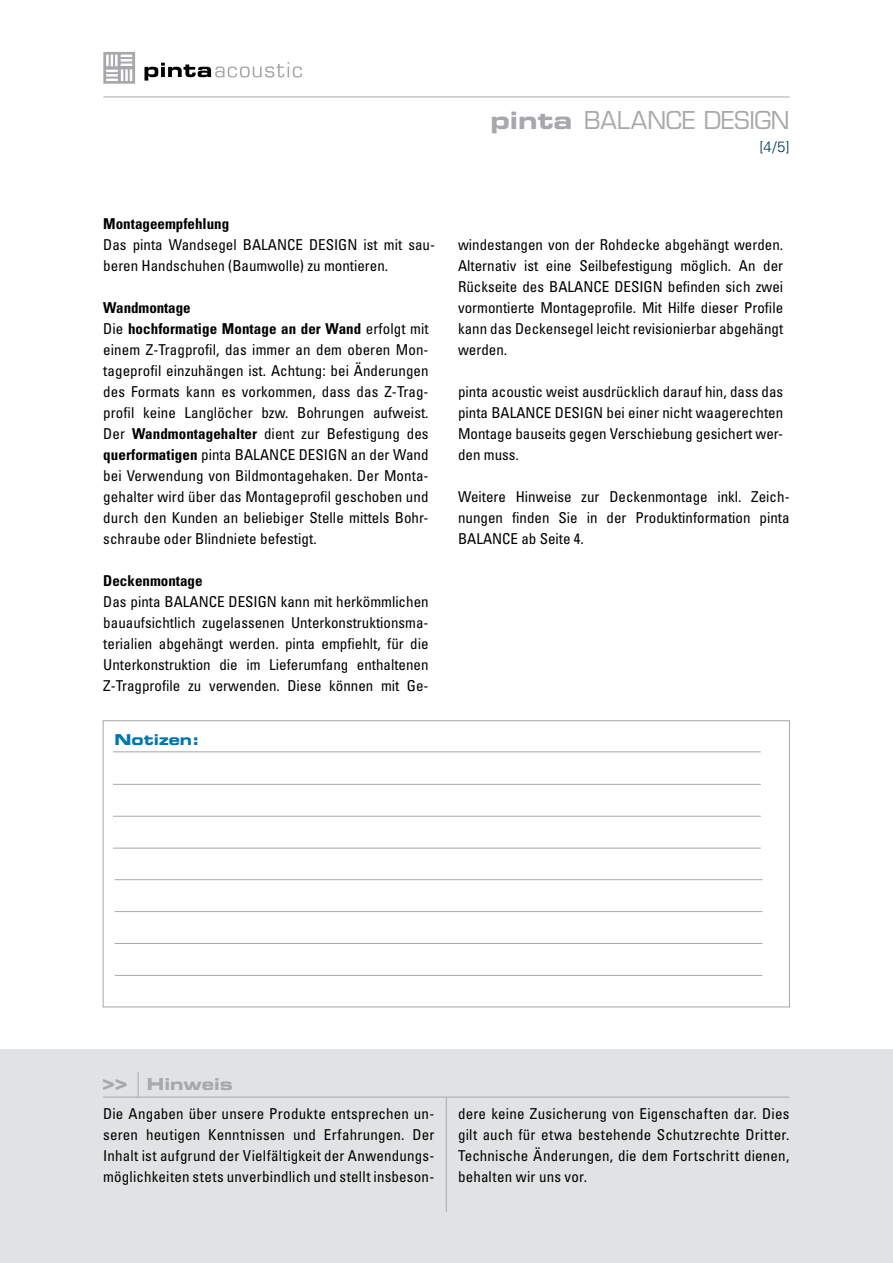
<style>
.page{position:relative;width:893px;height:1263px;background:#fff}
.page>*{position:absolute;margin:0;border:0;box-sizing:border-box;transform-origin:0 0}
.t1{font:24px "Eurostile LT";letter-spacing:-.005em;color:#a7a8ab}
.HEAD1_Schwarz{font:21.45px "Eurostile LT Bold Extended Two";color:#a7a8ab}
.Service_11_15pt{font:16.5px "Eurostile LT Bold Extended Two";color:#a7a8ab}
.Fließtext_schwarz{font:condensed 15px/21px "Univers LT";color:#000;text-align:justify}
.Servicetext_10_15_sc{font:condensed 15px/21px "Univers LT";letter-spacing:.01em;color:#000;text-align:justify}
.Fließtext10_14pt{font:condensed 15px/21px "Univers LT";color:#000;text-align:justify}
.Fließtext_schwarz-2{font:700 condensed 15px "Univers LT";color:#000}
.Auszeichnung_10_14pt{font:700 condensed 15px "Univers LT";color:#000}
.t2{font:15px "Eurostile LT Bold Extended Two";color:#0078ad}
.t3{font:300 15px "Univers LT";color:#003d56}
.s1{font-family:"Eurostile LT Bold Extended Two"}
.s2{font-weight:700}
</style>
<div class="page">
<hr style="left:103px;top:97px;width:687px;height:1px;background:#a7a8ab">
<svg style="left:103px;top:52px;width:32px;height:32px"></svg>
<svg style="left:144px;top:62px;width:158px;height:19px"></svg>
<div style="left:0;top:1050px;width:893px;height:213px;background:#e1e2e3"></div>
<svg style="left:138px;top:1071px;width:1px;height:26px"></svg>
<hr style="left:103px;top:1097px;width:686px;height:1px;background:#a7a8ab">
<hr style="left:115px;top:879px;width:647px;height:1px;background:#a7a8ab">
<hr style="left:115px;top:911px;width:647px;height:1px;background:#a7a8ab">
<hr style="left:115px;top:943px;width:647px;height:1px;background:#a7a8ab">
<hr style="left:115px;top:975px;width:647px;height:1px;background:#a7a8ab">
<hr style="left:113px;top:784px;width:648px;height:1px;background:#a7a8ab">
<hr style="left:113px;top:816px;width:648px;height:1px;background:#a7a8ab">
<hr style="left:113px;top:848px;width:648px;height:1px;background:#a7a8ab">
<hr style="left:113px;top:751px;width:648px;height:1px;background:#a7a8ab">
<hr style="left:446px;top:1097px;width:1px;height:115px;background:#a7a8ab">
<h1 class="t1" style="left:490px;top:106px;width:301px"><span class="s1">pinta</span> BALANCE DESIGN</h1>
<p class="t3" style="left:759px;top:137px;width:32px">[4/5]</p>
<p class="Auszeichnung_10_14pt" style="left:103px;top:215px;width:127px">Montageempfehlung</p>
<p class="Fließtext10_14pt" style="left:103px;top:234px;width:333px">Das pinta Wandsegel BALANCE DESIGN ist mit sau&shy;beren Handschuhen (Baumwolle) zu montieren.</p>
<p class="Fließtext_schwarz-2" style="left:103px;top:299px;width:89px">Wandmontage</p>
<p class="Fließtext_schwarz" style="left:103px;top:318px;width:327px">Die <span class="s2">hochformatige Montage an der Wand</span> erfolgt mit einem Z-Tragprofil, das immer an dem oberen Mon&shy;tageprofil einzuhängen ist. Achtung: bei Änderungen des Formats kann es vorkommen, dass das Z-Trag&shy;profil keine Langlöcher bzw. Bohrungen aufweist.<br>Der <span class="s2">Wandmontagehalter</span> dient zur Befestigung des <span class="s2">querformatigen</span> pinta BALANCE DESIGN an der Wand bei Verwendung von Bildmontagehaken. Der Monta&shy;gehalter wird über das Montageprofil geschoben und durch den Kunden an beliebiger Stelle mittels Bohr&shy;schraube oder Blindniete befestigt.</p>
<p class="Fließtext_schwarz-2" style="left:103px;top:572px;width:101px">Deckenmontage</p>
<p class="Fließtext_schwarz" style="left:103px;top:591px;width:327px">Das pinta BALANCE DESIGN kann mit herkömmlichen bauaufsichtlich zugelassenen Unterkonstruktionsma&shy;terialien abgehängt werden. pinta empfiehlt, für die Unterkonstruktion die im Lieferumfang enthaltenen Z-Tragprofile zu verwenden. Diese können mit Ge-</p>
<p class="t2" style="left:115px;top:729px;width:86px">Notizen:</p>
<p class="Fließtext_schwarz" style="left:458px;top:234px;width:327px">windestangen von der Rohdecke abgehängt werden.<br>Alternativ ist eine Seilbefestigung möglich. An der Rückseite des BALANCE DESIGN befinden sich zwei vormontierte Montageprofile. Mit Hilfe dieser Profile kann das Deckensegel leicht revisionierbar abgehängt werden.</p>
<p class="Fließtext_schwarz" style="left:458px;top:381px;width:327px">pinta acoustic weist ausdrücklich darauf hin, dass das pinta BALANCE DESIGN bei einer nicht waagerechten Montage bauseits gegen Verschiebung gesichert wer&shy;den muss.</p>
<p class="Fließtext10_14pt" style="left:458px;top:486px;width:333px">Weitere Hinweise zur Deckenmontage inkl. Zeich&shy;nungen finden Sie in der Produktinformation pinta BALANCE ab Seite 4.</p>
<p class="HEAD1_Schwarz" style="left:102px;top:1067px;width:27px">&gt;&gt;</p>
<p class="Service_11_15pt" style="left:147px;top:1073px;width:88px">Hinweis</p>
<p class="Servicetext_10_15_sc" style="left:103px;top:1103px;width:333px">Die Angaben über unsere Produkte entsprechen un&shy;seren heutigen Kenntnissen und Erfahrungen. Der Inhalt ist aufgrund der Vielfältigkeit der Anwendungs&shy;möglichkeiten stets unverbindlich und stellt insbeson-</p>
<p class="Servicetext_10_15_sc" style="left:458px;top:1103px;width:333px">dere keine Zusicherung von Eigenschaften dar. Dies gilt auch für etwa bestehende Schutzrechte Dritter.<br>Technische Änderungen, die dem Fortschritt dienen, behalten wir uns vor.</p>
</div>
